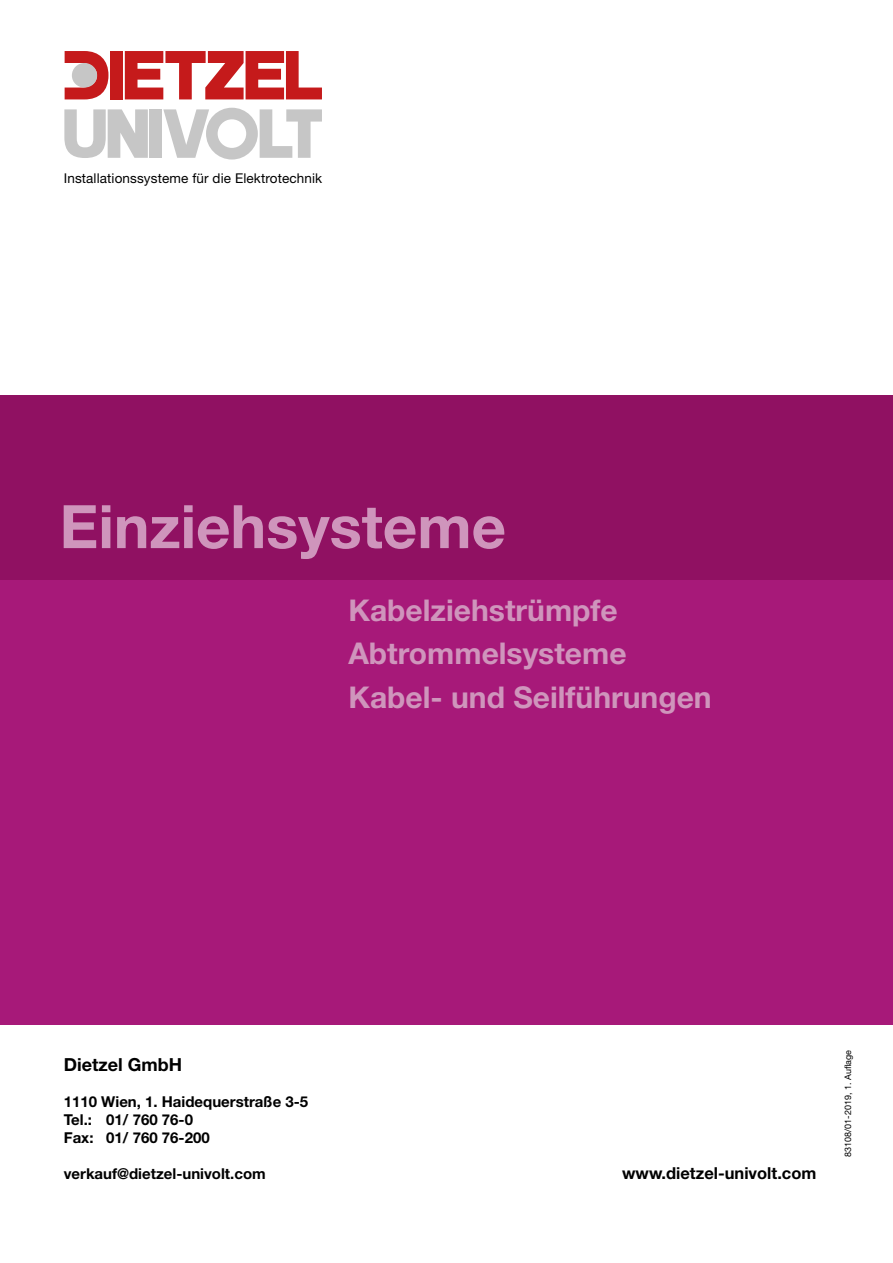
<style>
.page{position:relative;width:893px;height:1263px;background:#fff}
.page>*{position:absolute;margin:0;border:0;box-sizing:border-box;transform-origin:0 0}
.t1{font:700 60px "Helvetica Neue";color:#cf95bc}
.t2{font:700 30px/43.5px "Helvetica Neue";color:#cf95bc}
.t3{font:700 18px "Helvetica Neue";color:#000}
.t4{font:700 16.5px "Helvetica Neue";color:#000}
.t5{font:700 15px/18px "Helvetica Neue";color:#000}
.t6{font:13.5px "Helvetica Neue";letter-spacing:.01em;color:#000}
.t7{font:9px "Helvetica Neue";color:#000}
</style>
<div class="page">
<div style="left:0;top:395px;width:893px;height:630px;background:#a71979"></div>
<div style="left:0;top:395px;width:893px;height:185px;background:#901162"></div>
<div style="left:110px;top:51px;width:13px;height:48px;background:#c51a1b"></div>
<div style="left:149px;top:109px;width:13px;height:49px;background:#c6c6c6"></div>
<svg style="left:64px;top:109px;width:84px;height:49px"></svg>
<svg style="left:65px;top:51px;width:43px;height:48px"></svg>
<div style="left:72px;top:63px;width:25px;height:25px;background:#c6c6c6;border-radius:50%"></div>
<svg style="left:125px;top:51px;width:197px;height:48px"></svg>
<svg style="left:163px;top:108px;width:159px;height:52px"></svg>
<p class="t6" style="left:64px;top:170px;width:260px">Installationssysteme für die Elektrotechnik</p>
<h1 class="t1" style="left:60px;top:490px;width:448px">Einziehsysteme</h1>
<h2 class="t2" style="left:348px;top:588px;width:365px">Kabelziehstrümpfe<br>Abtrommelsysteme<br>Kabel- und Seilführungen</h2>
<p class="t3" style="left:64px;top:1053px;width:120px">Dietzel GmbH</p>
<p class="t5" style="left:64px;top:1092px;width:246px">1110 Wien, 1. Haidequerstraße 3-5<br>Tel.: 01/ 760 76-0<br>Fax: 01/ 760 76-200</p>
<p class="t5" style="left:64px;top:1164px;width:203px">verkauf@dietzel-univolt.com</p>
<p class="t4" style="left:622px;top:1162px;width:196px">www.dietzel-univolt.com</p>
<p class="t7" style="left:842px;top:1157px;width:108px;rotate:-90deg">83108/01-2019, 1. Auflage</p>
</div>
